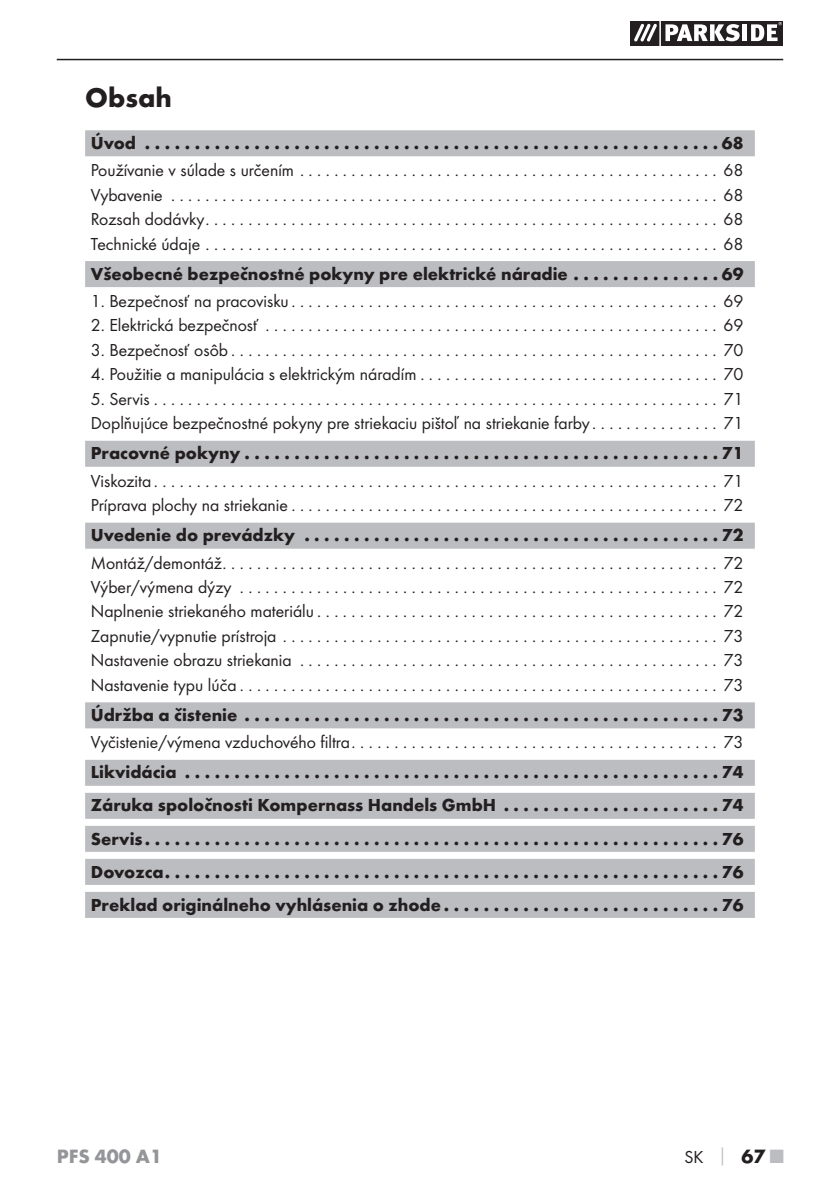
<style>
.page{position:relative;width:840px;height:1191px;background:#fff}
.page>*{position:absolute;margin:0;border:0;box-sizing:border-box;transform-origin:0 0}
.t1{font:700 28px "Futura";color:#231f20}
.t2{font:700 20px "Futura";color:#939598}
.t3{font:18px/24.4px "Futura Boo";color:#231f20;text-align:justify}
.t4{font:700 18px/33px "Futura";color:#231f20;text-align:justify}
.s1{font-family:"Futura";font-weight:700;color:#bcbdc0}
.s2{font-family:"Futura";font-weight:700;font-size:20px}
.s3{font-family:"Futura";font-weight:700;font-size:20px;color:#bcbdc0}
</style>
<div class="page">
<hr style="left:57px;top:59px;width:725px;height:1px;background:#231f20">
<svg style="left:630px;top:21px;width:152px;height:24px"></svg>
<div style="left:85px;top:130px;width:669px;height:26px;background:#bcbdc0"></div>
<div style="left:85px;top:261px;width:669px;height:26px;background:#bcbdc0"></div>
<div style="left:85px;top:441px;width:669px;height:26px;background:#bcbdc0"></div>
<div style="left:85px;top:522px;width:669px;height:26px;background:#bcbdc0"></div>
<div style="left:85px;top:702px;width:669px;height:26px;background:#bcbdc0"></div>
<div style="left:85px;top:760px;width:669px;height:26px;background:#bcbdc0"></div>
<div style="left:85px;top:793px;width:669px;height:26px;background:#bcbdc0"></div>
<div style="left:85px;top:826px;width:669px;height:26px;background:#bcbdc0"></div>
<div style="left:85px;top:859px;width:669px;height:26px;background:#bcbdc0"></div>
<div style="left:85px;top:892px;width:669px;height:26px;background:#bcbdc0"></div>
<h1 class="t1" style="left:85px;top:87px;width:88px">Obsah</h1>
<p class="t4" style="left:91px;top:128px;width:653px">Úvod ..........................................................68</p>
<p class="t3" style="left:91px;top:159px;width:653px">Používanie v súlade s určením ................................................. 68<br>Vybavenie ................................................................ 68<br>Rozsah dodávky ............................................................ 68<br>Technické údaje ............................................................ 68</p>
<p class="t4" style="left:91px;top:259px;width:653px">Všeobecné bezpečnostné pokyny pre elektrické náradie . . . . . . . . . . . . . . . 69</p>
<p class="t3" style="left:91px;top:290px;width:653px">1. Bezpečnosť na pracovisku .................................................. 69</p>
<p class="t3" style="left:91px;top:314px;width:653px">2. Elektrická bezpečnosť ..................................................... 69</p>
<p class="t3" style="left:91px;top:339px;width:653px">3. Bezpečnosť osôb ......................................................... 70</p>
<p class="t3" style="left:91px;top:363px;width:653px">4. Použitie a manipulácia s elektrickým náradím . . . . . . . . . . . . . . . . . . . . . . . . . . . . . . . . . . . 70</p>
<p class="t3" style="left:91px;top:387px;width:653px">5. Servis .................................................................. 71<br>Doplňujúce bezpečnostné pokyny pre striekaciu pištoľ na striekanie farby . . . . . . . . . . . . . . . 71</p>
<p class="t4" style="left:91px;top:438px;width:653px">Pracovné pokyny ................................................71</p>
<p class="t3" style="left:91px;top:469px;width:653px">Viskozita .................................................................. 71<br>Príprava plochy na striekanie .................................................. 72</p>
<p class="t4" style="left:91px;top:520px;width:653px">Uvedenie do prevádzky ..........................................72</p>
<p class="t3" style="left:91px;top:551px;width:653px">Montáž/demontáž .......................................................... 72<br>Výber/výmena dýzy ........................................................ 72<br>Naplnenie striekaného materiálu ............................................... 72<br>Zapnutie/vypnutie prístroja ................................................... 73<br>Nastavenie obrazu striekania ................................................. 73<br>Nastavenie typu lúča ........................................................ 73</p>
<p class="t4" style="left:91px;top:700px;width:653px">Údržba a čistenie ................................................73</p>
<p class="t3" style="left:91px;top:731px;width:653px">Vyčistenie/výmena vzduchového filtra ........................................... 73</p>
<p class="t4" style="left:91px;top:757px;width:653px">Likvidácia ......................................................74<br>Záruka spoločnosti Kompernass Handels GmbH . . . . . . . . . . . . . . . . . . . . . . 74<br>Servis ..........................................................76<br>Dovozca ........................................................76<br>Preklad originálneho vyhlásenia o zhode . . . . . . . . . . . . . . . . . . . . . . . . . . . . 76</p>
<p class="t2" style="left:57px;top:1148px;width:107px">PFS 400 A1</p>
<p class="t3" style="left:684px;top:1145px;width:100px">SK <span class="s1">│</span> <span class="s2">67</span> <span class="s3">■</span></p>
</div>
